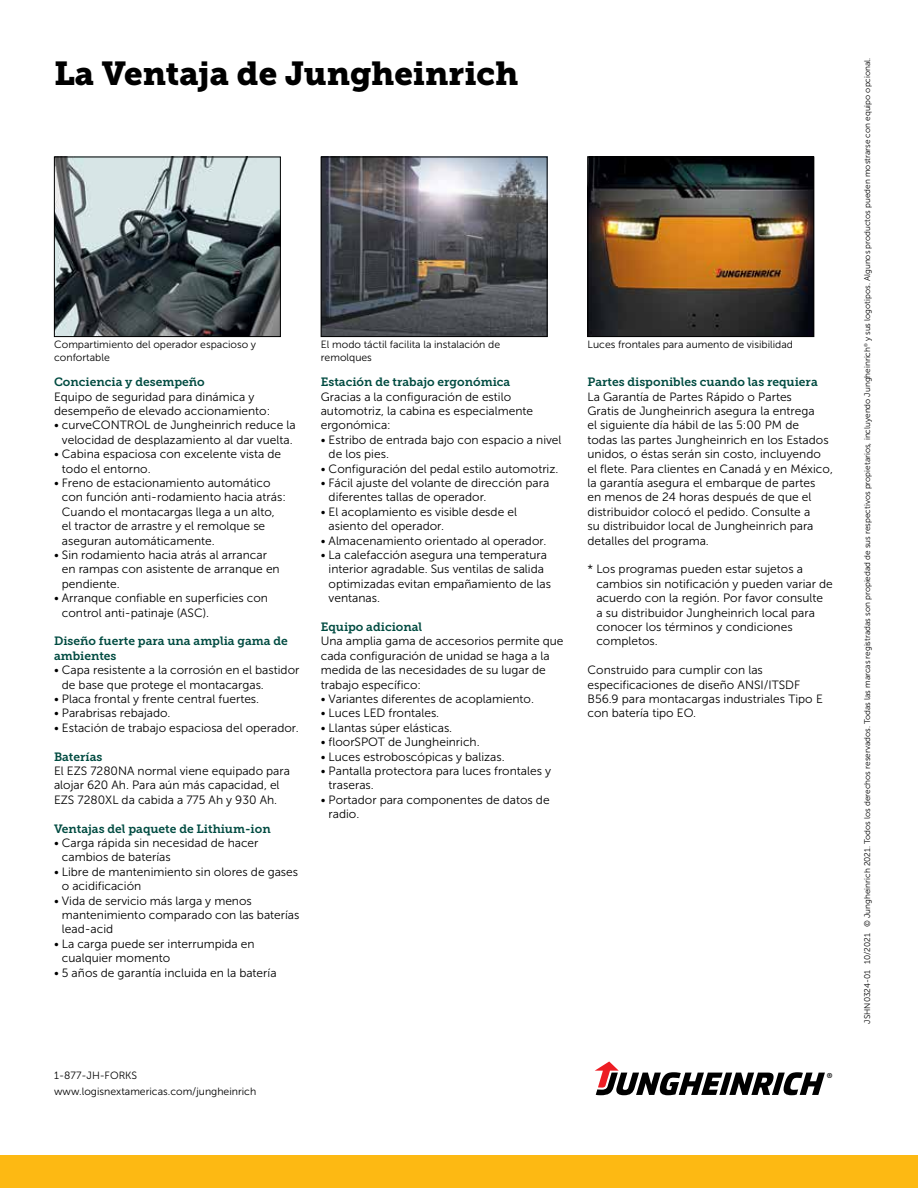
<style>
.page{position:relative;width:918px;height:1188px;background:#fff}
.page>*{position:absolute;margin:0;border:0;box-sizing:border-box;transform-origin:0 0}
.t1{font:33px "Museo Slab 900";color:#000}
.t2{font:12px/14.4px "Museo Sans 300";color:#000}
.t3{font:12px/14.4px "Museo Slab 700";color:#004b41}
.t4{font:10.5px/12.6px "Museo Sans 300";color:#000}
.t5{font:8.25px "Museo Sans 300";color:#000}
.t6{font:7.05px "Museo Sans 700";color:#000}
</style>
<div class="page">
<div style="left:0;top:1155px;width:918px;height:33px;background:#fdb913"></div>
<img style="left:56px;top:159px;width:223px;height:176px">
<div style="left:54px;top:157px;width:227px;height:180px;border:1px solid #000"></div>
<svg style="left:595px;top:1061px;width:230px;height:34px"></svg>
<img style="left:323px;top:159px;width:223px;height:176px">
<div style="left:321px;top:157px;width:227px;height:180px;border:1px solid #000"></div>
<img style="left:589px;top:159px;width:223px;height:176px">
<div style="left:587px;top:157px;width:227px;height:180px;border:1px solid #000"></div>
<h1 class="t1" style="left:54px;top:54px;width:466px">La Ventaja de Jungheinrich</h1>
<p class="t4" style="left:54px;top:338px;width:204px">Compartimiento del operador espacioso y confortable</p>
<p class="t3" style="left:54px;top:375px;width:152px">Conciencia y desempeño</p>
<p class="t2" style="left:54px;top:389px;width:218px">Equipo de seguridad para dinámica y desempeño de elevado accionamiento:</p>
<p class="t2" style="left:54px;top:418px;width:243px;text-align:center">• curveCONTROL de Jungheinrich reduce la velocidad de desplazamiento al dar vuelta.</p>
<p class="t2" style="left:62px;top:447px;width:221px;text-indent:-8px">• Cabina espaciosa con excelente vista de todo el entorno.</p>
<p class="t2" style="left:62px;top:476px;width:225px;text-indent:-8px">• Freno de estacionamiento automático con función anti-rodamiento hacia atrás:<br>Cuando el montacargas llega a un alto, el tractor de arrastre y el remolque se aseguran automáticamente.</p>
<p class="t2" style="left:62px;top:548px;width:219px;text-indent:-8px">• Sin rodamiento hacia atrás al arrancar en rampas con asistente de arranque en pendiente.</p>
<p class="t2" style="left:62px;top:591px;width:208px;text-indent:-8px">• Arranque confiable en superficies con control anti-patinaje (ASC).</p>
<p class="t3" style="left:54px;top:634px;width:235px">Diseño fuerte para una amplia gama de ambientes</p>
<p class="t2" style="left:62px;top:663px;width:239px;text-indent:-8px">• Capa resistente a la corrosión en el bastidor de base que protege el montacargas.</p>
<p class="t2" style="left:54px;top:692px;width:207px">• Placa frontal y frente central fuertes.</p>
<p class="t2" style="left:54px;top:706px;width:118px">• Parabrisas rebajado.</p>
<p class="t2" style="left:54px;top:721px;width:246px">• Estación de trabajo espaciosa del operador.</p>
<p class="t3" style="left:54px;top:749px;width:50px">Baterías</p>
<p class="t2" style="left:54px;top:764px;width:238px">El EZS 7280NA normal viene equipado para alojar 620 Ah. Para aún más capacidad, el<br>EZS 7280XL da cabida a 775 Ah y 930 Ah.</p>
<p class="t3" style="left:54px;top:821px;width:218px">Ventajas del paquete de Lithium-ion</p>
<p class="t2" style="left:62px;top:836px;width:198px;text-indent:-8px">• Carga rápida sin necesidad de hacer cambios de baterías</p>
<p class="t2" style="left:62px;top:865px;width:238px;text-indent:-8px">• Libre de mantenimiento sin olores de gases o acidificación</p>
<p class="t2" style="left:62px;top:893px;width:239px;text-indent:-8px">• Vida de servicio más larga y menos mantenimiento comparado con las baterías lead-acid</p>
<p class="t2" style="left:62px;top:937px;width:194px;text-indent:-8px">• La carga puede ser interrumpida en cualquier momento</p>
<p class="t2" style="left:54px;top:965px;width:224px">• 5 años de garantía incluida en la batería</p>
<p class="t4" style="left:321px;top:338px;width:181px">El modo táctil facilita la instalación de remolques</p>
<p class="t4" style="left:588px;top:338px;width:207px">Luces frontales para aumento de visibilidad</p>
<p class="t3" style="left:321px;top:375px;width:191px">Estación de trabajo ergonómica</p>
<p class="t2" style="left:321px;top:389px;width:214px">Gracias a la configuración de estilo automotriz, la cabina es especialmente ergonómica:</p>
<p class="t2" style="left:329px;top:433px;width:234px;text-indent:-8px">• Estribo de entrada bajo con espacio a nivel de los pies.</p>
<p class="t2" style="left:321px;top:461px;width:239px">• Configuración del pedal estilo automotriz.</p>
<p class="t2" style="left:329px;top:476px;width:222px;text-indent:-8px">• Fácil ajuste del volante de dirección para diferentes tallas de operador.</p>
<p class="t2" style="left:329px;top:505px;width:190px;text-indent:-8px">• El acoplamiento es visible desde el asiento del operador.</p>
<p class="t2" style="left:321px;top:533px;width:227px">• Almacenamiento orientado al operador.</p>
<p class="t2" style="left:329px;top:548px;width:224px;text-indent:-8px">• La calefacción asegura una temperatura interior agradable. Sus ventilas de salida optimizadas evitan empañamiento de las ventanas.</p>
<p class="t3" style="left:321px;top:620px;width:103px">Equipo adicional</p>
<p class="t2" style="left:321px;top:634px;width:244px">Una amplia gama de accesorios permite que cada configuración de unidad se haga a la medida de las necesidades de su lugar de trabajo específico:</p>
<p class="t2" style="left:321px;top:692px;width:215px">• Variantes diferentes de acoplamiento.</p>
<p class="t2" style="left:321px;top:706px;width:120px">• Luces LED frontales.</p>
<p class="t2" style="left:321px;top:721px;width:133px">• Llantas súper elásticas.</p>
<p class="t2" style="left:321px;top:735px;width:160px">• floorSPOT de Jungheinrich.</p>
<p class="t2" style="left:321px;top:749px;width:186px">• Luces estroboscópicas y balizas.</p>
<p class="t2" style="left:329px;top:764px;width:224px;text-indent:-8px">• Pantalla protectora para luces frontales y traseras.</p>
<p class="t2" style="left:329px;top:793px;width:223px;text-indent:-8px">• Portador para componentes de datos de radio.</p>
<p class="t3" style="left:587px;top:375px;width:232px">Partes disponibles cuando las requiera</p>
<p class="t2" style="left:587px;top:389px;width:247px">La Garantía de Partes Rápido o Partes<br>Gratis de Jungheinrich asegura la entrega<br>el siguiente día hábil de las 5:00 PM de<br>todas las partes Jungheinrich en los Estados unidos, o éstas serán sin costo, incluyendo el flete. Para clientes en Canadá y en México, la garantía asegura el embarque de partes<br>en menos de 24 horas después de que el distribuidor colocó el pedido. Consulte a<br>su distribuidor local de Jungheinrich para detalles del programa.</p>
<p class="t2" style="left:596px;top:562px;width:238px;text-indent:-9px">* Los programas pueden estar sujetos a cambios sin notificación y pueden variar de acuerdo con la región. Por favor consulte<br>a su distribuidor Jungheinrich local para conocer los términos y condiciones completos.</p>
<p class="t2" style="left:587px;top:663px;width:237px">Construido para cumplir con las especificaciones de diseño ANSI/ITSDF B56.9 para montacargas industriales Tipo E con batería tipo EO.</p>
<p class="t4" style="left:54px;top:1067px;width:204px;line-height:16.5px">1-877-JH-FORKS www.logisnextamericas.com/jungheinrich</p>
<p class="t6" style="left:827px;top:1071px;width:7px">®</p>
<p class="t5" style="left:863px;top:1024px;width:967px;rotate:-90deg">JSHN0324-01 10/2021 © Jungheinrich 2021. Todos los derechos reservados. Todas las marcas registradas son propiedad de sus respectivos propietarios, incluyendo Jungheinrich<sup>®</sup> y sus logotipos. Algunos productos pueden mostrarse con equipo opcional.</p>
</div>
